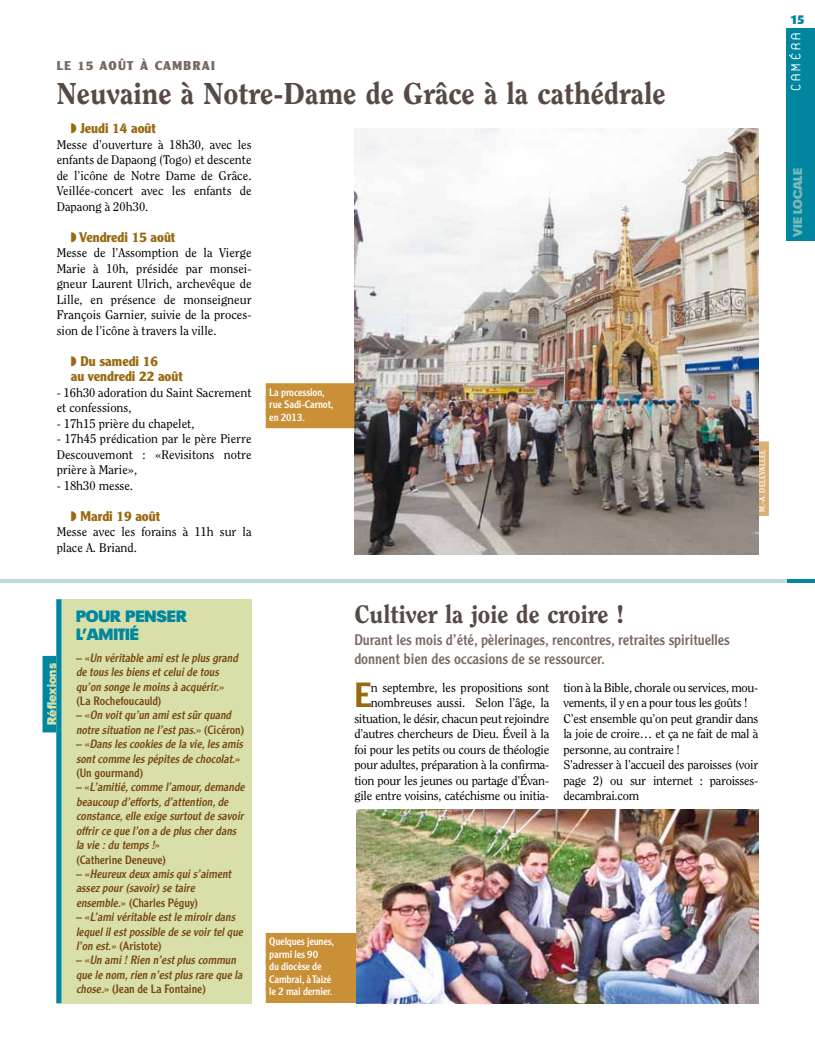
<style>
.page{position:relative;width:815px;height:1053px;background:#fff}
.page>*{position:absolute;margin:0;border:0;box-sizing:border-box;transform-origin:0 0}
.t1{font:500 34.25px "Clearface Gothic LH";color:#9a6a11}
.t2{font:800 30px "Clearface";color:#574a44}
.t3{font:800 25px "Clearface";color:#574a44}
.t4{font:100 19.88px "Platelet";letter-spacing:.05em;color:#fff}
.t5{font:900 16.25px/18.8px "Plak";color:#00879f}
.t6{font:15px/18.8px "Clearface Gothic LH";color:#796962}
.t7{font:700 13.75px/15.5px "Clearface Gothic LH";color:#9a6a11}
.t8{font:12.5px/15.5px "Clearface";letter-spacing:-.02em;color:#000;text-align:justify}
.t9{font:12.5px/15.5px "Clearface";color:#000}
.t10{font:900 12.5px "Clearface Gothic LH";letter-spacing:.1em;color:#796962}
.t11{font:900 12.5px "Plak";color:#d8dfa9}
.t12{font:900 12.5px "Plak";color:#7ab7b9}
.t13{font:900 12.5px "Dax";color:#00879f}
.t14{font:italic 11.88px/14.4px "Clearface Gothic LH";color:#794912}
.t15{font:10.62px/12.5px "Clearface Gothic LH";letter-spacing:-.01em;color:#fff}
.t16{font:300 8.75px "Clearface Gothic LH";letter-spacing:.02em;color:#fff}
.s1{font-style:normal}
</style>
<div class="page">
<div style="left:62px;top:599px;width:190px;height:404px;background:#d8dfa9"></div>
<div style="left:43px;top:656px;width:13px;height:76px;background:#00879f"></div>
<div style="left:56px;top:599px;width:6px;height:404px;background:#00879f"></div>
<div style="left:754px;top:441px;width:15px;height:75px;background:#d9b071"></div>
<img style="left:354px;top:129px;width:404px;height:425px">
<div style="left:266px;top:383px;width:88px;height:20px;background:#c99038"></div>
<div style="left:266px;top:395px;width:88px;height:20px;background:#c99038"></div>
<div style="left:266px;top:408px;width:88px;height:20px;background:#c99038"></div>
<div style="left:266px;top:932px;width:90px;height:20px;background:#c99038"></div>
<div style="left:266px;top:945px;width:90px;height:20px;background:#c99038"></div>
<div style="left:266px;top:957px;width:90px;height:20px;background:#c99038"></div>
<div style="left:266px;top:970px;width:90px;height:20px;background:#c99038"></div>
<div style="left:266px;top:982px;width:90px;height:20px;background:#c99038"></div>
<img style="left:356px;top:809px;width:402px;height:194px">
<svg style="left:787px;top:579px;width:28px;height:3px"></svg>
<hr style="left:0;top:579px;width:787px;height:3px;background:#bed9e0">
<div style="left:787px;top:28px;width:28px;height:213px;background:#00879f"></div>
<p class="t10" style="left:57px;top:58px;width:160px">LE 15 AOÛT À CAMBRAI</p>
<h2 class="t2" style="left:57px;top:75px;width:611px">Neuvaine à Notre-Dame de Grâce à la cathédrale</h2>
<p class="t7" style="left:71px;top:121px;width:86px">◗ Jeudi 14 août</p>
<p class="t8" style="left:57px;top:137px;width:196px">Messe d’ouverture à 18h30, avec les enfants de Dapaong (Togo) et descente de l’icône de Notre Dame de Grâce.<br>Veillée-concert avec les enfants de Dapaong à 20h30.</p>
<p class="t7" style="left:71px;top:229px;width:106px">◗ Vendredi 15 août</p>
<p class="t8" style="left:57px;top:245px;width:196px">Messe de l’Assomption de la Vierge Marie à 10h, présidée par monsei&shy;gneur Laurent Ulrich, archevêque de Lille, en présence de monseigneur François Garnier, suivie de la proces&shy;sion de l’icône à travers la ville.</p>
<p class="t7" style="left:71px;top:353px;width:113px">◗ Du samedi 16<br>au vendredi 22 août</p>
<p class="t9" style="left:57px;top:385px;width:196px">- 16h30 adoration du Saint Sacrement et confessions,</p>
<p class="t9" style="left:57px;top:416px;width:139px">- 17h15 prière du chapelet,</p>
<p class="t8" style="left:57px;top:431px;width:196px">- 17h45 prédication par le père Pierre Descouvemont : «Revisitons notre prière à Marie»,</p>
<p class="t9" style="left:57px;top:478px;width:78px">- 18h30 messe.</p>
<p class="t7" style="left:71px;top:508px;width:91px">◗ Mardi 19 août</p>
<p class="t9" style="left:57px;top:524px;width:196px">Messe avec les forains à 11h sur la place A. Briand.</p>
<p class="t15" style="left:269px;top:385px;width:66px">La procession, rue Sadi-Carnot, en 2013.</p>
<p class="t16" style="left:757px;top:512px;width:64px;rotate:-90deg">M.-A. Delevallée</p>
<p class="t11" style="left:44px;top:725px;width:64px;rotate:-90deg">RÉFLEXIONS</p>
<h3 class="t5" style="left:76px;top:606px;width:112px">POUR PENSER<br>L’AMITIÉ</h3>
<p class="t14" style="left:76px;top:650px;width:166px"><span class="s1">– «</span> Un véritable amiestle plusgrand de touslesbiensetceluide tous qu’on songe le moinsà acquérir.<span class="s1">» (La Rochefoucauld)</span></p>
<p class="t14" style="left:76px;top:707px;width:170px"><span class="s1">– «</span> On voitqu’un amiestsûrquand notre situation ne l’estpas.<span class="s1">» ( C i c é r o n )</span></p>
<p class="t14" style="left:76px;top:736px;width:171px"><span class="s1">– «</span> Danslescookiesde la vie,lesamis sontcomme lespépitesde chocolat<span class="s1">. » (Un gourmand)</span></p>
<p class="t14" style="left:76px;top:779px;width:173px"><span class="s1">– «</span> L’amitié,comme l’amour,demande beaucoup d’efforts,d’attention,de constance,elle exige surtoutde savoir offrirce que l’on a de pluscherdans la vie :du temps!<span class="s1">»<br>(Catherine Deneuve)</span></p>
<p class="t14" style="left:76px;top:866px;width:159px"><span class="s1">– «</span> Heureux deux amisquis’aiment assezpour(savoir)se taire ensemble.<span class="s1">» (Charles Péguy)</span></p>
<p class="t14" style="left:76px;top:909px;width:171px"><span class="s1">– «</span> L’amivéritable estle miroirdans lequelilestpossible de se voirtelque l’on est<span class="s1">.» (Aristote)</span></p>
<p class="t14" style="left:76px;top:952px;width:170px"><span class="s1">– «</span> Un ami!Rien n’estpluscommun que le nom,rien n’estplusrare que la chose.<span class="s1">» (Jean de La Fontaine)</span></p>
<h3 class="t3" style="left:354px;top:598px;width:272px">Cultiver la joie de croire !</h3>
<p class="t6" style="left:354px;top:630px;width:377px">Durant les mois d’été, pèlerinages, rencontres, retraites spirituelles donnent bien des occasions de se ressourcer.</p>
<p class="t8" style="left:354px;top:679px;width:197px;text-align:right">n septembre, les propositions sont nombreuses aussi. Selon l’âge, la situation, le désir, chacun peut rejoindre d’autres chercheurs de Dieu. Éveil à la foi pour les petits ou cours de théologie pour adultes, préparation à la confirma&shy;tion pour les jeunes ou partage d’Évan&shy;gile entre voisins, catéchisme ou initia-</p>
<p class="t8" style="left:563px;top:679px;width:196px;text-align:left">tion à la Bible, chorale ou services, mou&shy;vements, il y en a pour tous les goûts !<br>C’est ensemble qu’on peut grandir dans la joie de croire… et ça ne fait de mal à personne, au contraire !<br>S’adresser à l’accueil des paroisses (voir page 2) ou sur internet : paroisses&shy;decambrai.com</p>
<h1 class="t1" style="left:354px;top:673px;width:19px">E</h1>
<p class="t15" style="left:269px;top:935px;width:67px">Quelques jeunes, parmi les 90<br>du diocèse de<br>Cambrai, à Taizé le 2 mai dernier.</p>
<p class="t13" style="left:790px;top:12px;width:16px">15</p>
<h3 class="t4" style="left:787px;top:92px;width:62px;rotate:-90deg">cAMeRA</h3>
<p class="t12" style="left:790px;top:236px;width:70px;rotate:-90deg">VIE LOCALE</p>
</div>
